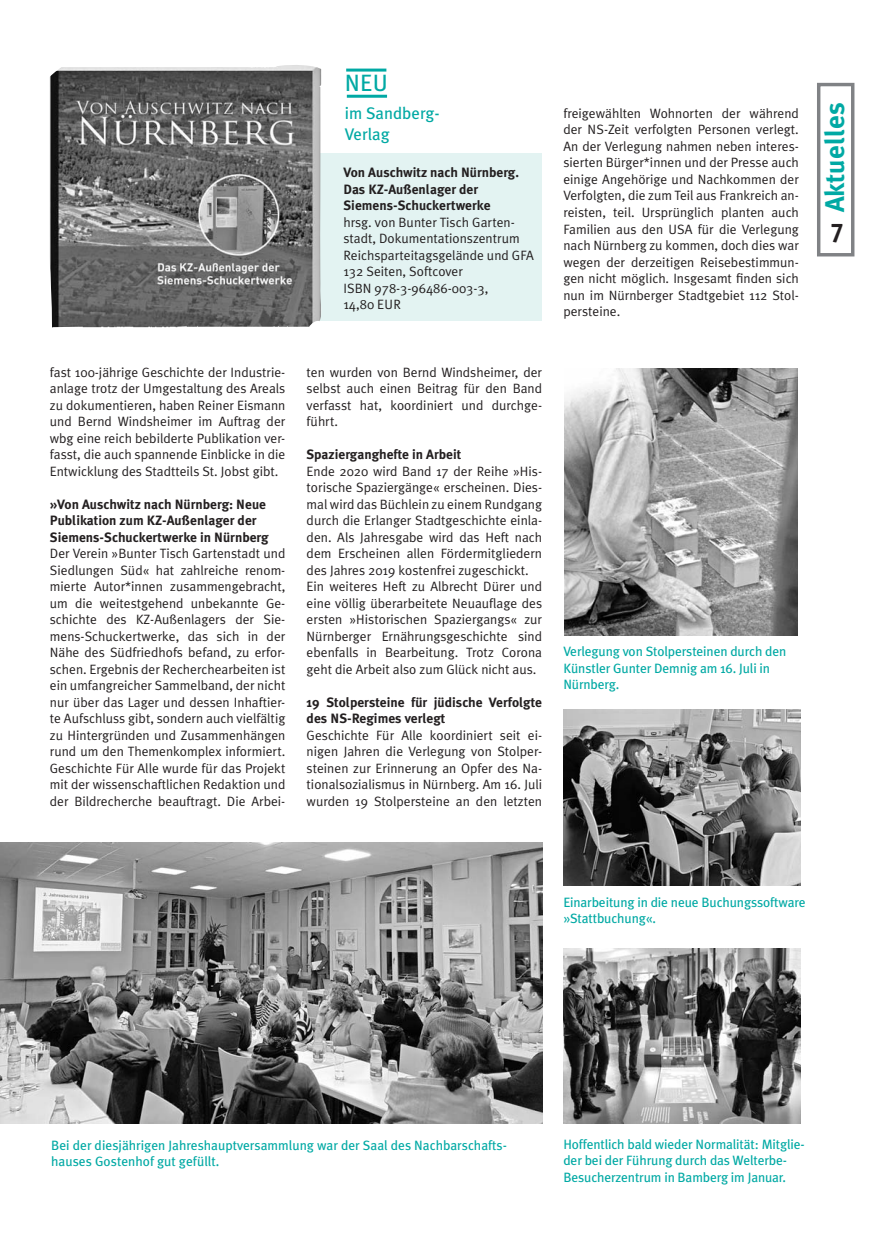
<style>
.page{position:relative;width:889px;height:1260px;background:#fff}
.page>*{position:absolute;margin:0;border:0;box-sizing:border-box;transform-origin:0 0}
.t1{font:700 27px "Meta Plus";color:#00a9a4}
.t2{font:700 27px "Officina Sans";color:#231f20}
.t3{font:23.7px "Meta Plus";color:#00a9a4}
.t4{font:16.8px/20.5px "Meta Plus";color:#00a9a4}
.t5{font:13.5px/16.5px "Meta Plus Normal";color:#231f20;text-align:justify}
.t6{font:13.5px/16.5px "Meta Plus";letter-spacing:-.01em;color:#00a9a4}
.t7{font:700 13.5px/16.5px "Meta Plus";color:#231f20}
</style>
<div class="page">
<div style="left:816px;top:83px;width:38px;height:173px;border:3px solid #808285"></div>
<div style="left:284px;top:153px;width:258px;height:168px;background:#e3f3f2"></div>
<img style="left:50px;top:65px;width:271px;height:262px">
<hr style="left:346px;top:69px;width:40px;height:3px;background:#00a9a4">
<hr style="left:347px;top:95px;width:40px;height:3px;background:#00a9a4">
<img style="left:563px;top:948px;width:237px;height:175px">
<img style="left:0;top:842px;width:542px;height:280px">
<img style="left:563px;top:709px;width:237px;height:175px">
<img style="left:564px;top:368px;width:232px;height:267px">
<p class="t5" style="left:50px;top:365px;width:237px">fast 100-jährige Geschichte der Industrie&shy;anlage trotz der Umgestaltung des Areals zu dokumentieren, haben Reiner Eismann und Bernd Windsheimer im Auftrag der wbg eine reich bebilderte Publikation ver&shy;fasst, die auch spannende Einblicke in die Entwicklung des Stadtteils St. Jobst gibt.</p>
<p class="t7" style="left:50px;top:497px;width:220px">»Von Auschwitz nach Nürnberg: Neue<br>Publikation zum KZ-Außenlager der<br>Siemens-Schuckertwerke in Nürnberg</p>
<p class="t5" style="left:50px;top:546px;width:237px">Der Verein »Bunter Tisch Gartenstadt und Siedlungen Süd« hat zahlreiche renom&shy;mierte Autor*innen zusammengebracht, um die weitestgehend unbekannte Ge&shy;schichte des KZ-Außenlagers der Sie&shy;mens-Schuckertwerke, das sich in der Nähe des Südfriedhofs befand, zu erfor&shy;schen. Ergebnis der Recherchearbeiten ist ein umfangreicher Sammelband, der nicht nur über das Lager und dessen Inhaftier&shy;te Aufschluss gibt, sondern auch vielfältig zu Hintergründen und Zusammenhängen rund um den Themenkomplex informiert.<br>Geschichte Für Alle wurde für das Projekt mit der wissenschaftlichen Redaktion und der Bildrecherche beauftragt. Die Arbei-</p>
<h2 class="t3" style="left:344px;top:75px;width:45px">NEU</h2>
<p class="t4" style="left:344px;top:105px;width:96px">im Sandberg-<br>Verlag</p>
<p class="t7" style="left:343px;top:166px;width:177px">Von Auschwitz nach Nürnberg.<br>Das KZ-Außenlager der<br>Siemens-Schuckertwerke</p>
<p class="t5" style="left:343px;top:215px;width:192px;text-align:left">hrsg. von Bunter Tisch Garten&shy;stadt, Dokumentationszentrum<br>Reichsparteitagsgelände und GFA<br>132 Seiten, Softcover<br>ISBN 978-3-96486-003-3,<br>14,80 EUR</p>
<p class="t5" style="left:306px;top:365px;width:237px">ten wurden von Bernd Windsheimer, der selbst auch einen Beitrag für den Band verfasst hat, koordiniert und durchge&shy;führt.</p>
<p class="t7" style="left:306px;top:447px;width:156px">Spazierganghefte in Arbeit</p>
<p class="t5" style="left:306px;top:464px;width:237px;text-align:left">Ende 2020 wird Band 17 der Reihe »His&shy;torische Spaziergänge« erscheinen. Dies&shy;mal wird das Büchlein zu einem Rundgang durch die Erlanger Stadtgeschichte einla&shy;den. Als Jahresgabe wird das Heft nach dem Erscheinen allen Fördermitgliedern des Jahres 2019 kostenfrei zugeschickt.<br>Ein weiteres Heft zu Albrecht Dürer und eine völlig überarbeitete Neuauflage des ersten »Historischen Spaziergangs« zur Nürnberger Ernährungsgeschichte sind ebenfalls in Bearbeitung. Trotz Corona geht die Arbeit also zum Glück nicht aus.</p>
<p class="t7" style="left:306px;top:695px;width:237px">19 Stolpersteine für jüdische Verfolgte des NS-Regimes verlegt</p>
<p class="t5" style="left:306px;top:728px;width:237px">Geschichte Für Alle koordiniert seit ei&shy;nigen Jahren die Verlegung von Stolper&shy;steinen zur Erinnerung an Opfer des Na&shy;tionalsozialismus in Nürnberg. Am 16. Juli wurden 19 Stolpersteine an den letzten</p>
<p class="t5" style="left:563px;top:106px;width:237px">freigewählten Wohnorten der während der NS-Zeit verfolgten Personen verlegt.<br>An der Verlegung nahmen neben interes&shy;sierten Bürger*innen und der Presse auch einige Angehörige und Nachkommen der Verfolgten, die zum Teil aus Frankreich an&shy;reisten, teil. Ursprünglich planten auch Familien aus den USA für die Verlegung nach Nürnberg zu kommen, doch dies war wegen der derzeitigen Reisebestimmun&shy;gen nicht möglich. Insgesamt finden sich nun im Nürnberger Stadtgebiet 112 Stol&shy;persteine.</p>
<p class="t6" style="left:563px;top:645px;width:224px">Verlegung von Stolpersteinen durch den<br>Künstler Gunter Demnig am 16. Juli in<br>Nürnberg.</p>
<h1 class="t1" style="left:825px;top:212px;width:111px;rotate:-90deg">Aktuelles</h1>
<h1 class="t2" style="left:829px;top:222px;width:17px">7</h1>
<p class="t6" style="left:563px;top:895px;width:243px">Einarbeitung in die neue Buchungssoftware »Stattbuchung«.</p>
<p class="t6" style="left:51px;top:1138px;width:457px">Bei der diesjährigen Jahreshauptversammlung war der Saal des Nachbarschafts&shy;hauses Gostenhof gut gefüllt.</p>
<p class="t6" style="left:563px;top:1137px;width:243px">Hoffentlich bald wieder Normalität: Mitglie&shy;der bei der Führung durch das Welterbe-<br>Besucherzentrum in Bamberg im Januar.</p>
</div>
